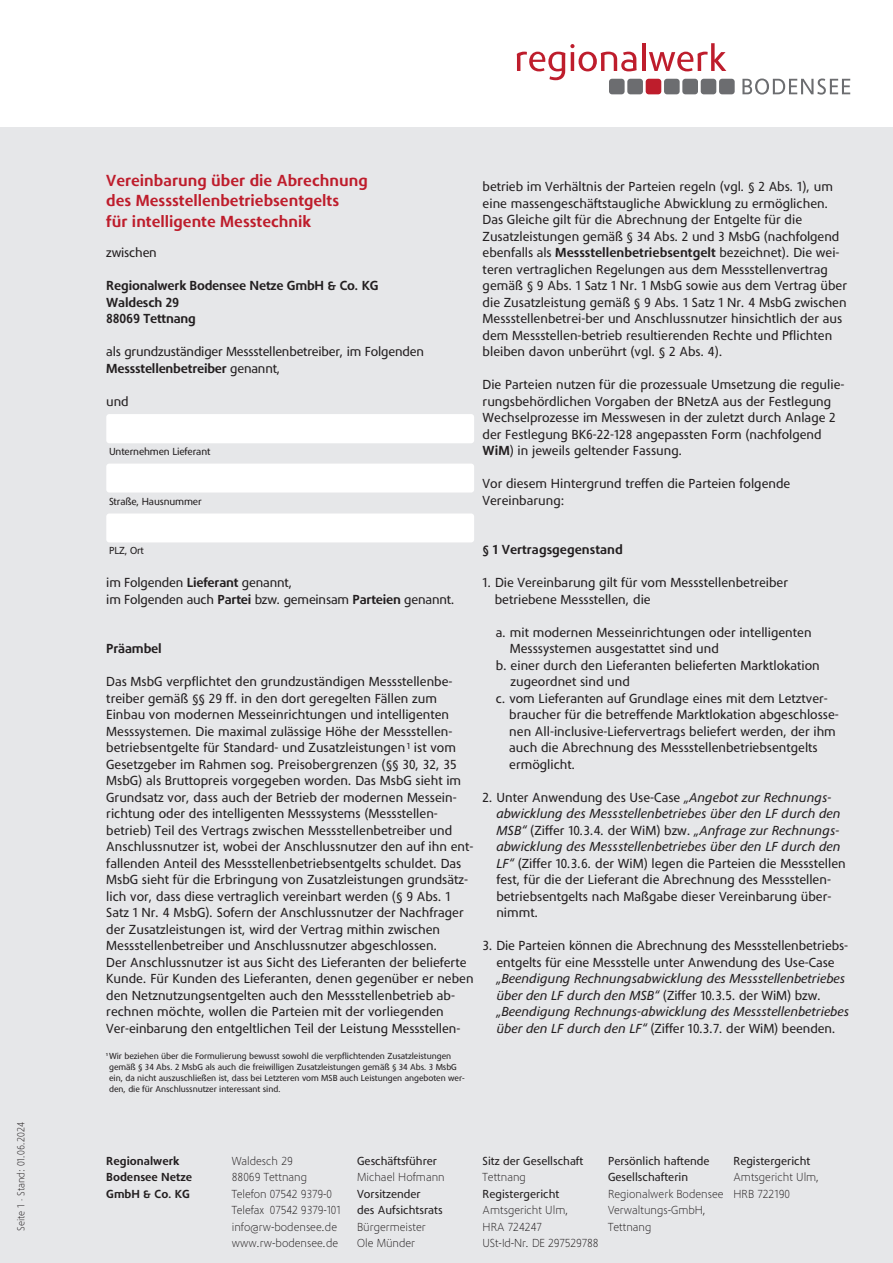
<style>
.page{position:relative;width:893px;height:1263px;background:#fff}
.page>*{position:absolute;margin:0;border:0;box-sizing:border-box;transform-origin:0 0}
.t1{font:700 16.5px/20.4px "Phoenica";color:#be1d2c}
.t2{font:13.5px/16.5px "Phoenica";color:#231f20}
.t3{font:italic 13.5px/16.5px "Phoenica";letter-spacing:-.005em;color:#231f20}
.t4{font:700 13.5px/16.5px "Phoenica";letter-spacing:-.015em;color:#231f20}
.t5{font:300 12px/16.5px "Phoenica";color:#231f20}
.t6{font:12px/16.5px "Phoenica";color:#231f20}
.t7{font:700 12px/16.5px "Phoenica";color:#231f20}
.t8{font:10.5px "Phoenica";letter-spacing:-.015em;color:#231f20}
.t9{font:300 10.5px "Phoenica";color:#231f20}
.t10{font:9px/10.8px "Phoenica";letter-spacing:-.005em;color:#231f20}
.s1{font-weight:700}
.s2{font-style:italic}
.s3{font-style:normal}
</style>
<div class="page">
<div style="left:0;top:128px;width:893px;height:1135px;background:#e6e7e9"></div>
<hr style="left:642px;top:43px;width:3px;height:28px;background:#be1d2c">
<svg style="left:517px;top:44px;width:120px;height:36px"></svg>
<svg style="left:649px;top:43px;width:77px;height:28px"></svg>
<div style="left:719px;top:79px;width:16px;height:15px;background:#6c6d70;border-radius:3px"></div>
<div style="left:701px;top:79px;width:15px;height:15px;background:#6c6d70;border-radius:3px"></div>
<div style="left:682px;top:79px;width:16px;height:15px;background:#6c6d70;border-radius:3px"></div>
<div style="left:664px;top:79px;width:16px;height:15px;background:#6c6d70;border-radius:3px"></div>
<div style="left:646px;top:79px;width:15px;height:15px;background:#be1d2c;border-radius:3px"></div>
<div style="left:627px;top:79px;width:16px;height:15px;background:#6c6d70;border-radius:3px"></div>
<div style="left:609px;top:79px;width:16px;height:15px;background:#6c6d70;border-radius:3px"></div>
<svg style="left:742px;top:79px;width:108px;height:16px"></svg>
<div style="left:106px;top:414px;width:368px;height:29px;background:#fff;border-radius:3px"></div>
<div style="left:106px;top:464px;width:368px;height:28px;background:#fff;border-radius:3px"></div>
<div style="left:106px;top:513px;width:368px;height:29px;background:#fff;border-radius:3px"></div>
<p class="t9" style="left:17px;top:1230px;width:110px;rotate:-90deg">Seite 1 · Stand: 01.06.2024</p>
<p class="t1" style="left:106px;top:172px;width:263px">Vereinbarung über die Abrechnung des Messstellenbetriebsentgelts<br>für intelligente Messtechnik</p>
<p class="t2" style="left:106px;top:246px;width:52px">zwischen</p>
<p class="t4" style="left:106px;top:278px;width:274px">Regionalwerk Bodensee Netze GmbH &amp; Co. KG<br>Waldesch 29<br>88069 Tettnang</p>
<p class="t2" style="left:106px;top:345px;width:319px">als grundzuständiger Messstellenbetreiber, im Folgenden<br><span class="s1">Messstellenbetreiber</span> genannt,</p>
<p class="t2" style="left:106px;top:394px;width:24px">und</p>
<p class="t8" style="left:109px;top:447px;width:103px">Unternehmen Lieferant</p>
<p class="t8" style="left:109px;top:497px;width:94px">Straße, Hausnummer</p>
<p class="t8" style="left:109px;top:546px;width:36px">PLZ, Ort</p>
<p class="t2" style="left:106px;top:576px;width:350px">im Folgenden <span class="s1">Lieferant</span> genannt,<br>im Folgenden auch <span class="s1">Partei</span> bzw. gemeinsam <span class="s1">Parteien</span> genannt.</p>
<p class="t4" style="left:106px;top:641px;width:57px">Präambel</p>
<p class="t2" style="left:106px;top:675px;width:369px">Das MsbG verpflichtet den grundzuständigen Messstellenbe&shy;treiber gemäß §§ 29 ff. in den dort geregelten Fällen zum Einbau von modernen Messeinrichtungen und intelligenten Messsystemen. Die maximal zulässige Höhe der Messstellen&shy;betriebsentgelte für Standard- und Zusatzleistungen <sup>1</sup> ist vom Gesetzgeber im Rahmen sog. Preisobergrenzen (§§ 30, 32, 35<br>MsbG) als Bruttopreis vorgegeben worden. Das MsbG sieht im Grundsatz vor, dass auch der Betrieb der modernen Messein&shy;richtung oder des intelligenten Messsystems (Messstellen&shy;betrieb) Teil des Vertrags zwischen Messstellenbetreiber und Anschlussnutzer ist, wobei der Anschlussnutzer den auf ihn ent&shy;fallenden Anteil des Messstellenbetriebsentgelts schuldet. Das MsbG sieht für die Erbringung von Zusatzleistungen grundsätz&shy;lich vor, dass diese vertraglich vereinbart werden (§ 9 Abs. 1<br>Satz 1 Nr. 4 MsbG). Sofern der Anschlussnutzer der Nachfrager der Zusatzleistungen ist, wird der Vertrag mithin zwischen Messstellenbetreiber und Anschlussnutzer abgeschlossen.<br>Der Anschlussnutzer ist aus Sicht des Lieferanten der belieferte Kunde. Für Kunden des Lieferanten, denen gegenüber er neben den Netznutzungsentgelten auch den Messstellenbetrieb ab&shy;rechnen möchte, wollen die Parteien mit der vorliegenden Ver-einbarung den entgeltlichen Teil der Leistung Messstellen-</p>
<p class="t10" style="left:109px;top:1052px;width:357px;text-indent:-3px"><sup>1</sup> Wir beziehen über die Formulierung bewusst sowohl die verpflichtenden Zusatzleistungen gemäß § 34 Abs. 2 MsbG als auch die freiwilligen Zusatzleistungen gemäß § 34 Abs. 3 MsbG ein, da nicht auszuschließen ist, dass bei Letzteren vom MSB auch Leistungen angeboten wer&shy;den, die für Anschlussnutzer interessant sind.</p>
<p class="t2" style="left:483px;top:180px;width:366px">betrieb im Verhältnis der Parteien regeln (vgl. § 2 Abs. 1), um eine massengeschäftstaugliche Abwicklung zu ermöglichen.<br>Das Gleiche gilt für die Abrechnung der Entgelte für die Zusatzleistungen gemäß § 34 Abs. 2 und 3 MsbG (nachfolgend ebenfalls als <span class="s1">Messstellenbetriebsentgelt</span> bezeichnet). Die wei&shy;teren vertraglichen Regelungen aus dem Messstellenvertrag gemäß § 9 Abs. 1 Satz 1 Nr. 1 MsbG sowie aus dem Vertrag über die Zusatzleistung gemäß § 9 Abs. 1 Satz 1 Nr. 4 MsbG zwischen Messstellenbetrei-ber und Anschlussnutzer hinsichtlich der aus dem Messstellen-betrieb resultierenden Rechte und Pflichten bleiben davon unberührt (vgl. § 2 Abs. 4).</p>
<p class="t2" style="left:483px;top:378px;width:363px">Die Parteien nutzen für die prozessuale Umsetzung die regulie&shy;rungsbehördlichen Vorgaben der BNetzA aus der Festlegung Wechselprozesse im Messwesen in der zuletzt durch Anlage 2 der Festlegung BK6-22-128 angepassten Form (nachfolgend <span class="s1">WiM</span>) in jeweils geltender Fassung.</p>
<p class="t2" style="left:483px;top:476px;width:309px">Vor diesem Hintergrund treffen die Parteien folgende<br>Vereinbarung:</p>
<p class="t4" style="left:483px;top:542px;width:142px">§ 1 Vertragsgegenstand</p>
<p class="t2" style="left:495px;top:575px;width:295px;text-indent:-12px">1. Die Vereinbarung gilt für vom Messstellenbetreiber betriebene Messstellen, die</p>
<p class="t2" style="left:496px;top:625px;width:317px">a. mit modernen Messeinrichtungen oder intelligenten</p>
<p class="t2" style="left:510px;top:641px;width:211px">Messsystemen ausgestattet sind und</p>
<p class="t2" style="left:496px;top:658px;width:325px">b. einer durch den Lieferanten belieferten Marktlokation</p>
<p class="t2" style="left:511px;top:674px;width:121px">zugeordnet sind und</p>
<p class="t2" style="left:496px;top:691px;width:333px">c. vom Lieferanten auf Grundlage eines mit dem Letztver-</p>
<p class="t2" style="left:509px;top:707px;width:331px">braucher für die betreffende Marktlokation abgeschlosse-</p>
<p class="t2" style="left:509px;top:724px;width:328px">nen All-inclusive-Liefervertrags beliefert werden, der ihm</p>
<p class="t2" style="left:509px;top:740px;width:310px">auch die Abrechnung des Messstellenbetriebsentgelts</p>
<p class="t2" style="left:509px;top:757px;width:68px">ermöglicht.</p>
<p class="t2" style="left:496px;top:790px;width:351px;text-indent:-14px">2. Unter Anwendung des Use-Case <span class="s2">„Angebot zur Rechnungs&shy;abwicklung des Messstellenbetriebes über den LF durch den MSB“</span> (Ziffer 10.3.4. der WiM) bzw. <span class="s2">„Anfrage zur Rechnungs&shy;abwicklung des Messstellenbetriebes über den LF durch den LF“</span> (Ziffer 10.3.6. der WiM) legen die Parteien die Messstellen fest, für die der Lieferant die Abrechnung des Messstellen&shy;betriebsentgelts nach Maßgabe dieser Vereinbarung über&shy;nimmt.</p>
<p class="t2" style="left:483px;top:938px;width:367px;text-align:center">3. Die Parteien können die Abrechnung des Messstellenbetriebs&shy;entgelts für eine Messstelle unter Anwendung des Use-Case</p>
<p class="t3" style="left:496px;top:971px;width:354px">„Beendigung Rechnungsabwicklung des Messstellenbetriebes über den LF durch den MSB“ <span class="s3">(Ziffer 10.3.5. der WiM) bzw. </span>„Beendigung Rechnungs-abwicklung des Messstellenbetriebes über den LF durch den LF“ <span class="s3">(Ziffer 10.3.7. der WiM) beenden.</span></p>
<p class="t7" style="left:106px;top:1153px;width:87px">Regionalwerk<br>Bodensee Netze<br>GmbH &amp; Co. KG</p>
<p class="t5" style="left:232px;top:1153px;width:110px">Waldesch 29<br>88069 Tettnang<br>Telefon 07542 9379-0<br>Telefax 07542 9379-101 info@rw-bodensee.de www.rw-bodensee.de</p>
<p class="t6" style="left:357px;top:1153px;width:81px">Geschäftsführer</p>
<p class="t5" style="left:357px;top:1170px;width:89px">Michael Hofmann</p>
<p class="t6" style="left:357px;top:1186px;width:87px">Vorsitzender<br>des Aufsichtsrats</p>
<p class="t5" style="left:357px;top:1219px;width:70px">Bürgermeister<br>Ole Münder</p>
<p class="t6" style="left:483px;top:1153px;width:102px">Sitz der Gesellschaft</p>
<p class="t5" style="left:483px;top:1170px;width:45px">Tettnang</p>
<p class="t6" style="left:483px;top:1186px;width:78px">Registergericht</p>
<p class="t5" style="left:483px;top:1203px;width:118px">Amtsgericht Ulm,<br>HRA 724247<br>USt-Id-Nr. DE 297529788</p>
<p class="t6" style="left:608px;top:1153px;width:103px">Persönlich haftende<br>Gesellschafterin</p>
<p class="t5" style="left:608px;top:1186px;width:117px">Regionalwerk Bodensee<br>Verwaltungs-GmbH,<br>Tettnang</p>
<p class="t6" style="left:733px;top:1153px;width:78px">Registergericht</p>
<p class="t5" style="left:733px;top:1170px;width:87px">Amtsgericht Ulm,<br>HRB 722190</p>
</div>
